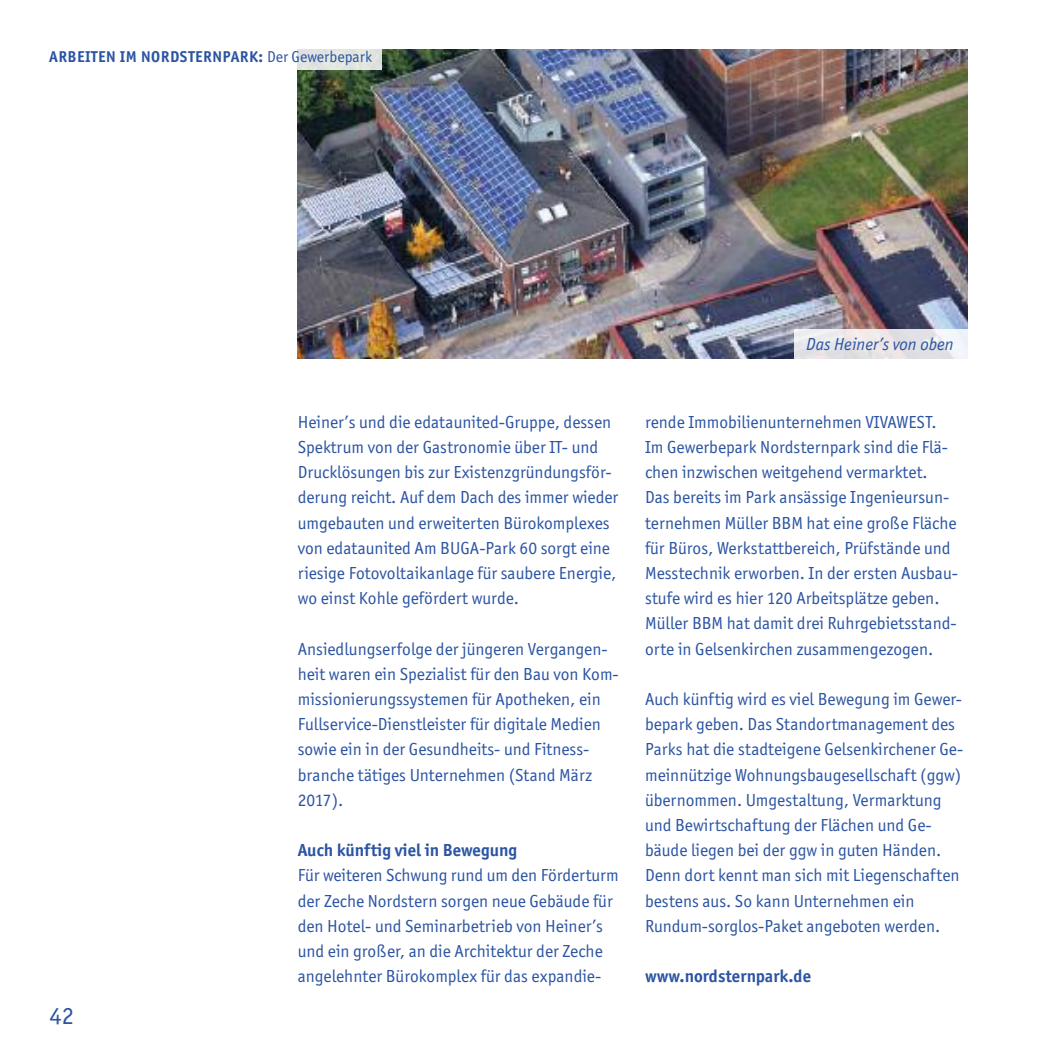
<style>
.page{position:relative;width:1042px;height:1042px;background:#fff}
.page>*{position:absolute;margin:0;border:0;box-sizing:border-box;transform-origin:0 0}
.t1{font:24.5px "Officina Sans ITC Std";color:#2b54a2}
.t2{font:17.5px/25.2px "Officina Sans ITC Std";color:#2b54a2}
.t3{font:700 17.5px "Officina Sans ITC Std";color:#2b54a2}
.t4{font:italic 17.5px "Officina Sans ITC Std";color:#2b54a2}
.t5{font:700 15.75px "Officina Sans ITC Std";letter-spacing:.03em;color:#2b54a2}
.s1{font-weight:400}
</style>
<div class="page">
<img style="left:298px;top:50px;width:669px;height:308px">
<div style="left:794px;top:329px;width:175px;height:31px;background:#fff;opacity:.85"></div>
<div style="left:0;top:45px;width:381px;height:25px;background:#fff;opacity:.85"></div>
<p class="t5" style="left:49px;top:51px;width:325px">ARBEITEN IM NORDSTERNPARK: <span class="s1">Der Gewerbepark</span></p>
<h1 class="t1" style="left:50px;top:1007px;width:26px">42</h1>
<p class="t2" style="left:298px;top:411px;width:322px">Heiner’s und die edataunited-Gruppe, dessen Spektrum von der Gastronomie über IT- und Drucklösungen bis zur Existenzgründungsför&shy;derung reicht. Auf dem Dach des immer wieder umgebauten und erweiterten Bürokomplexes von edataunited Am BUGA-Park 60 sorgt eine riesige Fotovoltaikanlage für saubere Energie, wo einst Kohle gefördert wurde.</p>
<p class="t2" style="left:298px;top:638px;width:323px">Ansiedlungserfolge der jüngeren Vergangen&shy;heit waren ein Spezialist für den Bau von Kom&shy;missionierungssystemen für Apotheken, ein Fullservice-Dienstleister für digitale Medien sowie ein in der Gesundheits- und Fitness&shy;branche tätiges Unternehmen (Stand März 2017).</p>
<p class="t3" style="left:298px;top:844px;width:221px">Auch künftig viel in Bewegung</p>
<p class="t2" style="left:298px;top:864px;width:323px">Für weiteren Schwung rund um den Förderturm der Zeche Nordstern sorgen neue Gebäude für den Hotel- und Seminarbetrieb von Heiner’s und ein großer, an die Architektur der Zeche angelehnter Bürokomplex für das expandie-</p>
<p class="t4" style="left:806px;top:338px;width:149px">Das Heiner’s von oben</p>
<p class="t2" style="left:645px;top:411px;width:314px">rende Immobilienunternehmen VIVAWEST.<br>Im Gewerbepark Nordsternpark sind die Flä&shy;chen inzwischen weitgehend vermarktet.<br>Das bereits im Park ansässige Ingenieursun&shy;ternehmen Müller BBM hat eine große Fläche für Büros, Werkstattbereich, Prüfstände und Messtechnik erworben. In der ersten Ausbau&shy;stufe wird es hier 120 Arbeitsplätze geben.<br>Müller BBM hat damit drei Ruhrgebietsstand&shy;orte in Gelsenkirchen zusammengezogen.</p>
<p class="t2" style="left:645px;top:688px;width:320px">Auch künftig wird es viel Bewegung im Gewer&shy;bepark geben. Das Standortmanagement des Parks hat die stadteigene Gelsenkirchener Ge&shy;meinnützige Wohnungsbaugesellschaft (ggw) übernommen. Umgestaltung, Vermarktung und Bewirtschaftung der Flächen und Ge&shy;bäude liegen bei der ggw in guten Händen.<br>Denn dort kennt man sich mit Liegenschaften bestens aus. So kann Unternehmen ein Rundum-sorglos-Paket angeboten werden.</p>
<p class="t3" style="left:645px;top:970px;width:168px">www.nordsternpark.de</p>
</div>
